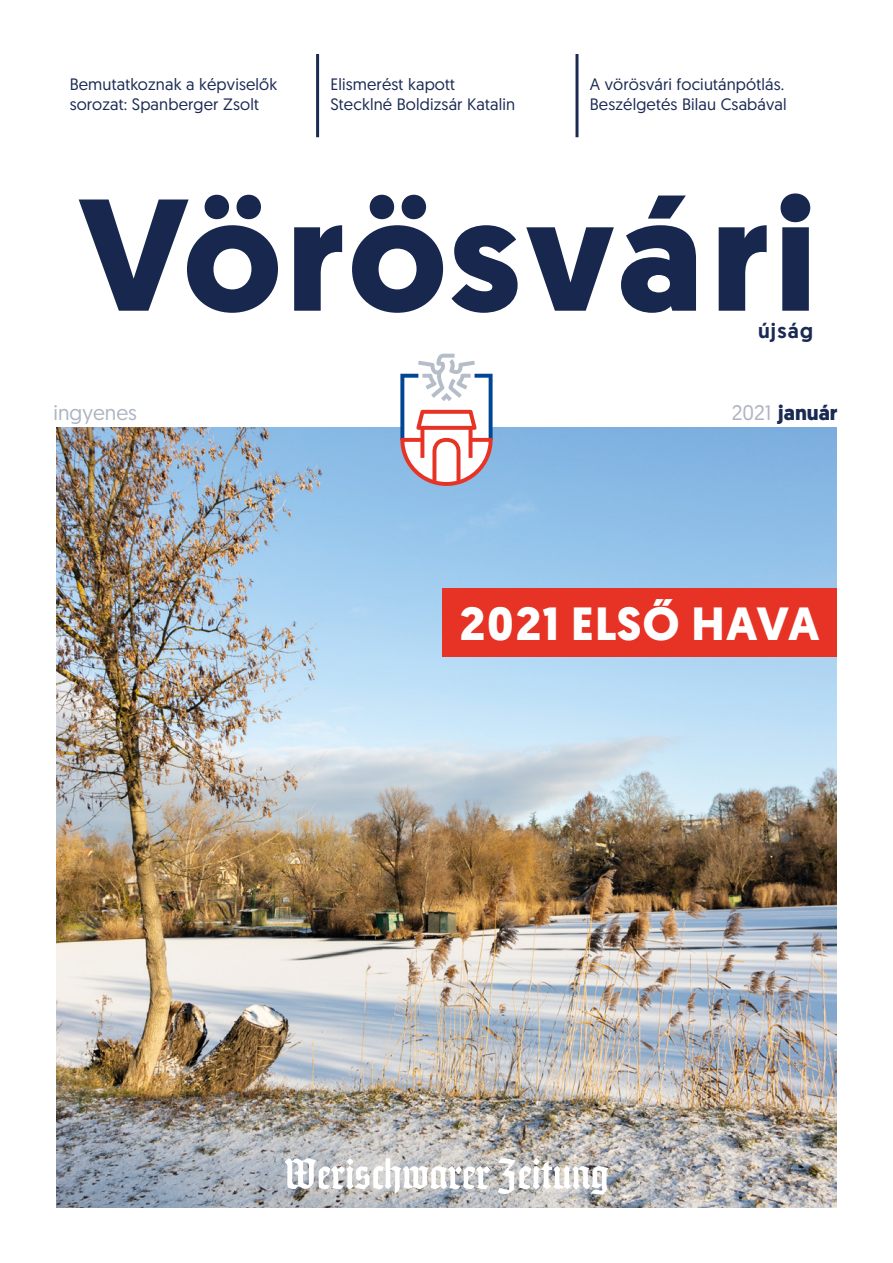
<style>
.page{position:relative;width:893px;height:1263px;background:#fff}
.page>*{position:absolute;margin:0;border:0;box-sizing:border-box;transform-origin:0 0}
.t1{font:700 46.5px "Geomanist";letter-spacing:.03em;color:#fff}
.t2{font:700 21px "Geomanist";color:#1a2a53}
.t3{font:21px "Geomanist";color:#adb5c0}
.t4{font:500 21px "Geomanist";letter-spacing:.06em;color:#1a2a53}
.t5{font:16.5px/19.5px "Geomanist";letter-spacing:.01em;color:#1a2a53}
.s1{font-weight:400;color:#adb5c0}
</style>
<div class="page">
<svg style="left:79px;top:195px;width:199px;height:118px"></svg>
<svg style="left:294px;top:225px;width:48px;height:86px"></svg>
<svg style="left:352px;top:195px;width:91px;height:118px"></svg>
<svg style="left:451px;top:225px;width:67px;height:88px"></svg>
<svg style="left:526px;top:227px;width:88px;height:84px"></svg>
<svg style="left:621px;top:196px;width:75px;height:117px"></svg>
<svg style="left:719px;top:225px;width:48px;height:86px"></svg>
<svg style="left:780px;top:193px;width:30px;height:118px"></svg>
<img style="left:56px;top:427px;width:781px;height:781px">
<div style="left:442px;top:588px;width:395px;height:69px;background:#e63326"></div>
<svg style="left:285px;top:1157px;width:205px;height:37px"></svg>
<svg style="left:498px;top:1158px;width:110px;height:37px"></svg>
<svg style="left:346px;top:1158px;width:8px;height:7px"></svg>
<svg style="left:533px;top:1158px;width:7px;height:7px"></svg>
<hr style="left:316px;top:54px;width:3px;height:83px;background:#1a2a53">
<hr style="left:575px;top:54px;width:3px;height:83px;background:#1a2a53">
<svg style="left:400px;top:354px;width:93px;height:132px"></svg>
<p class="t5" style="left:70px;top:74px;width:209px">Bemutatkoznak a képviselők sorozat: Spanberger Zsolt</p>
<p class="t5" style="left:330px;top:74px;width:186px">Elismerést kapott<br>Stecklné Boldizsár Katalin</p>
<p class="t5" style="left:590px;top:74px;width:198px">A vörösvári fociutánpótlás.<br>Beszélgetés Bilau Csabával</p>
<p class="t3" style="left:54px;top:399px;width:85px">ingyenes</p>
<p class="t4" style="left:758px;top:317px;width:56px">újság</p>
<p class="t2" style="left:732px;top:399px;width:107px"><span class="s1">2021</span> január</p>
<h1 class="t1" style="left:459px;top:592px;width:362px">2021 ELSŐ HAVA</h1>
</div>
